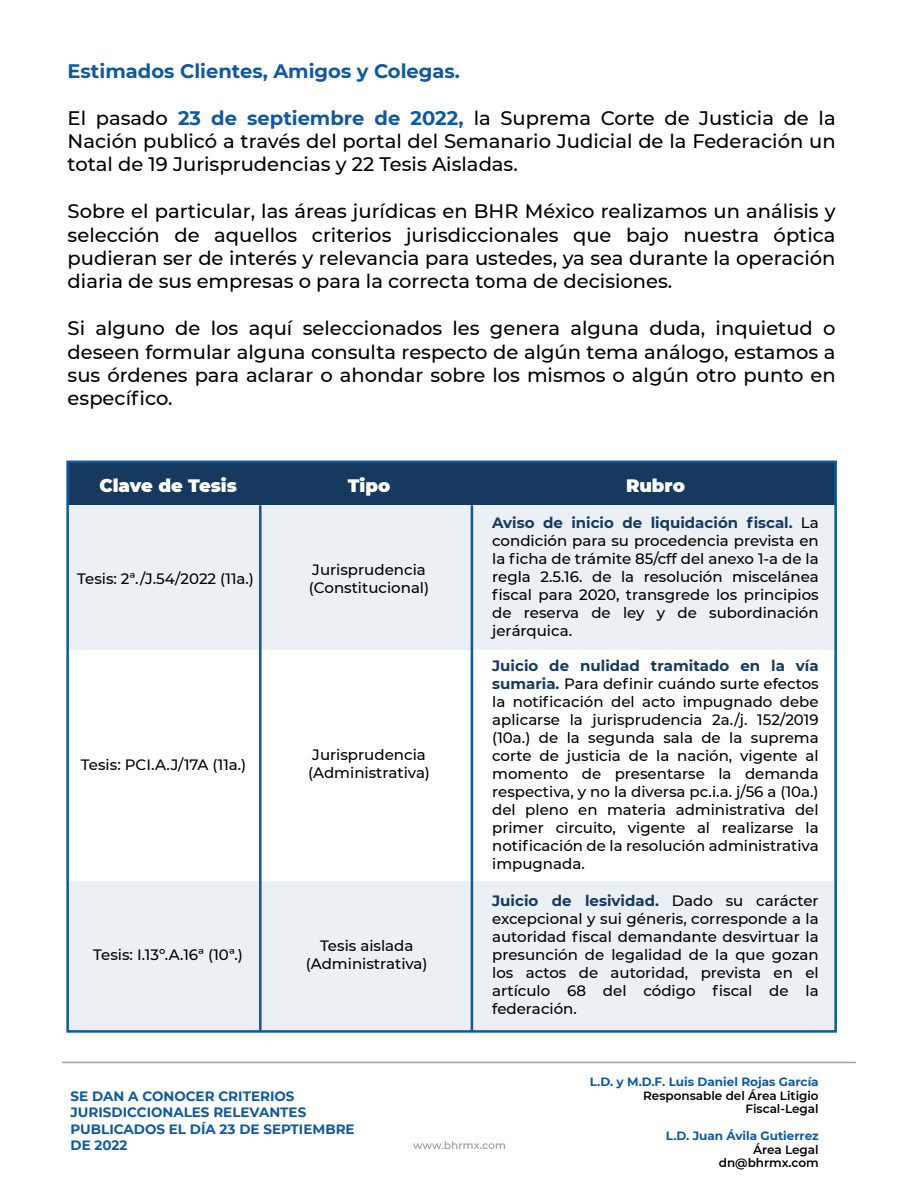
<style>
.page{position:relative;width:918px;height:1188px;background:#fff}
.page>*{position:absolute;margin:0;border:0;box-sizing:border-box;transform-origin:0 0}
.t1{font:500 19.5px/23.4px "Montserrat";color:#000;text-align:justify}
.t2{font:700 19.5px "Montserrat";color:#11589f}
.t3{font:900 18px "Montserrat";color:#fff}
.t4{font:500 15px/18px "Montserrat";color:#000;text-align:justify}
.t5{font:700 13.5px/16.2px "Montserrat";color:#11589f}
.t6{font:600 12px/13.5px "Montserrat";color:#000;text-align:right}
.t7{font:700 12px "Montserrat";color:#11589f}
.s1{font-weight:700;color:#11589f}
.s2{font-weight:700;color:#163960}
</style>
<div class="page">
<hr style="left:62px;top:1062px;width:794px;height:1px;background:#a0a3a5">
<svg style="left:413px;top:1141px;width:92px;height:8px"></svg>
<div style="left:67px;top:461px;width:769px;height:45px;background:#163960"></div>
<div style="left:68px;top:505px;width:768px;height:145px;background:#eaf0f4"></div>
<div style="left:68px;top:881px;width:768px;height:150px;background:#eaf0f4"></div>
<hr style="left:259px;top:505px;width:3px;height:526px;background:#11589f">
<hr style="left:471px;top:505px;width:2px;height:526px;background:#11589f">
<div style="left:66px;top:461px;width:771px;height:572px;border:3px solid #11589f"></div>
<h1 class="t2" style="left:68px;top:57px;width:394px">Estimados Clientes, Amigos y Colegas.</h1>
<h1 class="t1" style="left:68px;top:105px;width:770px">El pasado <span class="s1">23 de septiembre de 2022,</span> la Suprema Corte de Justicia de la Nación publicó a través del portal del Semanario Judicial de la Federación un total de 19 Jurisprudencias y 22 Tesis Aisladas.</h1>
<p class="t1" style="left:68px;top:199px;width:770px">Sobre el particular, las áreas jurídicas en BHR México realizamos un análisis y selección de aquellos criterios jurisdiccionales que bajo nuestra óptica pudieran ser de interés y relevancia para ustedes, ya sea durante la operación diaria de sus empresas o para la correcta toma de decisiones.</p>
<h1 class="t1" style="left:68px;top:316px;width:770px">Si alguno de los aquí seleccionados les genera alguna duda, inquietud o deseen formular alguna consulta respecto de algún tema análogo, estamos a sus órdenes para aclarar o ahondar sobre los mismos o algún otro punto en específico.</h1>
<p class="t3" style="left:99px;top:472px;width:139px">Clave de Tesis</p>
<p class="t3" style="left:348px;top:472px;width:44px">Tipo</p>
<p class="t3" style="left:626px;top:472px;width:60px">Rubro</p>
<p class="t4" style="left:77px;top:569px;width:178px">Tesis: 2ª./J.54/2022 (11a.)</p>
<p class="t4" style="left:309px;top:560px;width:122px">Jurisprudencia (Constitucional)</p>
<p class="t4" style="left:81px;top:755px;width:167px">Tesis: PCI.A.J/17A (11a.)</p>
<p class="t4" style="left:308px;top:745px;width:123px">Jurisprudencia (Administrativa)</p>
<p class="t4" style="left:93px;top:946px;width:151px">Tesis: I.13º.A.16ª (10ª.)</p>
<p class="t4" style="left:306px;top:936px;width:123px;text-align:center">Tesis aislada (Administrativa)</p>
<p class="t5" style="left:71px;top:1088px;width:286px">SE DAN A CONOCER CRITERIOS<br>JURISDICCIONALES RELEVANTES<br>PUBLICADOS EL DÍA 23 DE SEPTIEMBRE<br>DE 2022</p>
<p class="t4" style="left:492px;top:513px;width:328px"><span class="s2">Aviso de inicio de liquidación fiscal.</span> La condición para su procedencia prevista en la ficha de trámite 85/cff del anexo 1-a de la regla 2.5.16. de la resolución miscelánea fiscal para 2020, transgrede los principios de reserva de ley y de subordinación jerárquica.</p>
<p class="t4" style="left:492px;top:656px;width:328px"><span class="s2">Juicio de nulidad tramitado en la vía sumaria.</span> Para definir cuándo surte efectos la notificación del acto impugnado debe aplicarse la jurisprudencia 2a./j. 152/2019 (10a.) de la segunda sala de la suprema corte de justicia de la nación, vigente al momento de presentarse la demanda respectiva, y no la diversa pc.i.a. j/56 a (10a.) del pleno en materia administrativa del primer circuito, vigente al realizarse la notificación de la resolución administrativa impugnada.</p>
<p class="t4" style="left:492px;top:891px;width:328px"><span class="s2">Juicio de lesividad.</span> Dado su carácter excepcional y sui géneris, corresponde a la autoridad fiscal demandante desvirtuar la presunción de legalidad de la que gozan los actos de autoridad, prevista en el artículo 68 del código fiscal de la federación.</p>
<p class="t7" style="left:590px;top:1073px;width:231px">L.D. y M.D.F. Luis Daniel Rojas García</p>
<p class="t6" style="left:643px;top:1088px;width:177px">Responsable del Área Litigio<br>Fiscal-Legal</p>
<p class="t7" style="left:666px;top:1127px;width:154px">L.D. Juan Ávila Gutierrez</p>
<p class="t6" style="left:719px;top:1142px;width:101px">Área Legal dn@bhrmx.com</p>
</div>
